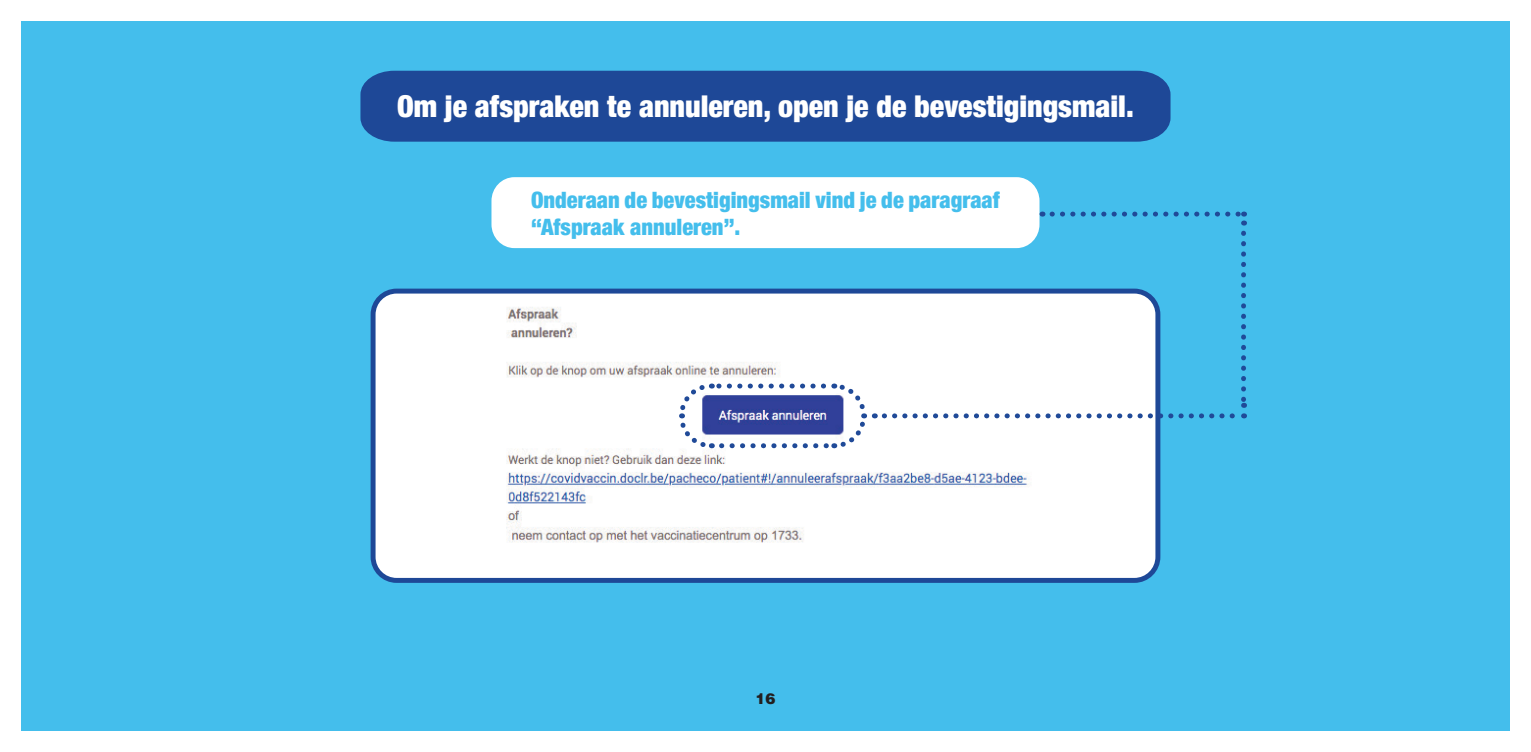
<style>
.page{position:relative;width:1531px;height:752px;background:#fff}
.page>*{position:absolute;margin:0;border:0;box-sizing:border-box;transform-origin:0 0}
.t1{font:900 condensed 30px "Helvetica Neue";color:#fff}
.t2{font:900 condensed 22.5px/27px "Helvetica Neue";color:#44beec}
.t3{font:900 15px "Helvetica";color:#231f20}
</style>
<div class="page">
<div style="left:21px;top:21px;width:1488px;height:709px;background:#44beec"></div>
<div style="left:360px;top:71px;width:810px;height:71px;background:#1e4897"></div>
<div style="left:491px;top:177px;width:548px;height:71px;background:#fff;border-radius:23px"></div>
<img style="left:373px;top:294px;width:785px;height:286px">
<div style="left:371px;top:288px;width:789px;height:294px;border:5px solid #1e4897;border-radius:24px"></div>
<svg style="left:1052px;top:211px;width:192px;height:14px"></svg>
<svg style="left:1241px;top:233px;width:5px;height:174px"></svg>
<svg style="left:676px;top:380px;width:199px;height:71px;background:#a5add3"></svg>
<svg style="left:884px;top:413px;width:360px;height:5px;background:#8eb0d4"></svg>
<p class="t1" style="left:397px;top:81px;width:738px">Om je afspraken te annuleren, open je de bevestigingsmail.</p>
<p class="t2" style="left:531px;top:185px;width:470px">Onderaan de bevestigingsmail vind je de paragraaf “Afspraak annuleren”.</p>
<p class="t3" style="left:755px;top:688px;width:22px">16</p>
</div>
